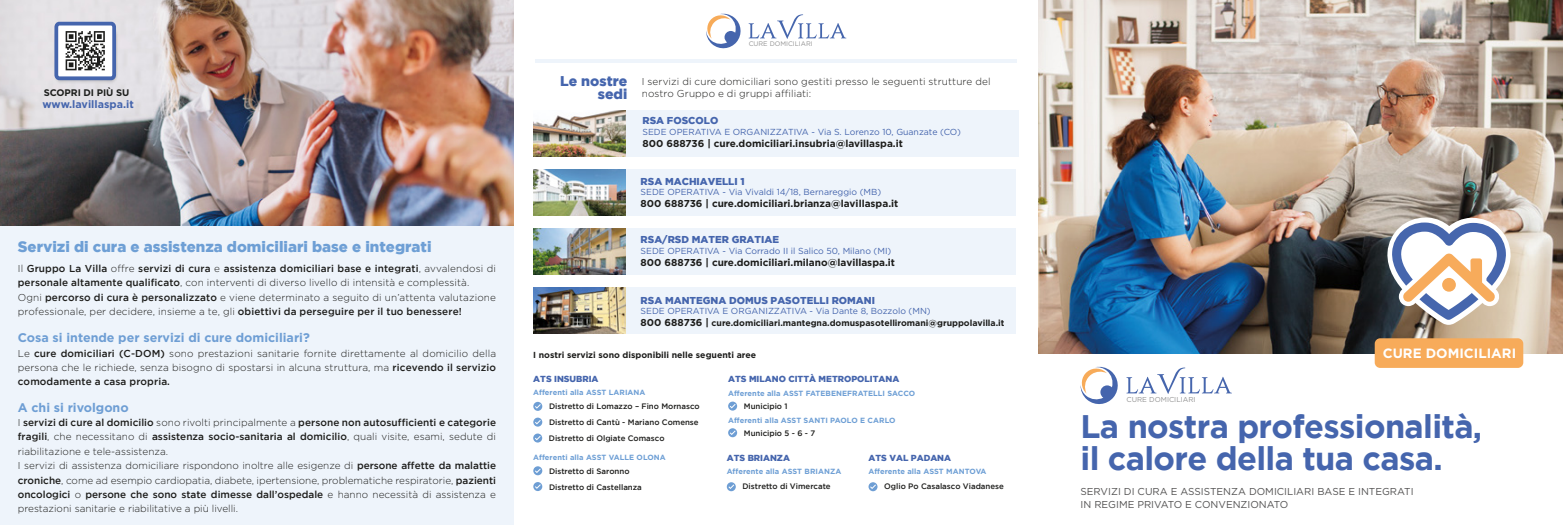
<style>
.page{position:relative;width:1563px;height:525px;background:#fff}
.page>*{position:absolute;margin:0;border:0;box-sizing:border-box;transform-origin:0 0}
.t1{font:700 32.5px/31.1px "Gotham";letter-spacing:-.02em;color:#4565ad}
.t2{font:900 15px "Gotham";color:#6e9fd5}
.t3{font:900 14.12px/12.6px "Gotham";color:#4565ad;text-align:right}
.t4{font:700 13.5px "Gotham";color:#fff}
.t5{font:700 12.5px "Gotham";color:#6e9ed4}
.t6{font:700 10.75px "Gotham";color:#4565ad}
.t7{font:300 10px/14.4px "Gotham";letter-spacing:.005em;color:#1d1d1b}
.t8{font:700 10px "Gotham";color:#1d1d1b}
.t9{font:10px/12.5px "Gotham";color:#535252}
.t10{font:900 10px "Gotham";color:#4565ad}
.t11{font:700 9.5px "Gotham";letter-spacing:-.01em;color:#1d1e1c}
.t12{font:700 8.75px/11.5px "Gotham";color:#1d1d1b}
.t13{font:8.75px "Gotham";color:#4565ad}
.t14{font:900 8.75px "Gotham";color:#4565ad}
.t15{font:500 7.88px/15.8px "Gotham";color:#1d1d1b}
.t16{font:700 7.5px "Gotham";letter-spacing:.01em;color:#6e9fd5}
.t17{font:7.12px "Gotham";color:#929292}
.t18{font:6.62px "Gotham";color:#929292}
.s1{font-weight:500}
.s2{font-weight:400;color:#4565ad}
.s3{font-size:10px}
</style>
<div class="page">
<img style="left:1038px;top:0;width:525px;height:354px">
<div style="left:0;top:209px;width:514px;height:315px;background:#eef4fb"></div>
<img style="left:0;top:0;width:514px;height:225px">
<svg style="left:1080px;top:366px;width:38px;height:38px"></svg>
<svg style="left:1126px;top:367px;width:106px;height:26px"></svg>
<hr style="left:535px;top:59px;width:482px;height:4px;background:#eef4fb">
<svg style="left:706px;top:13px;width:35px;height:36px"></svg>
<svg style="left:748px;top:14px;width:98px;height:25px"></svg>
<div style="left:1374px;top:338px;width:149px;height:30px;background:#f7ab5a;border-radius:5px"></div>
<svg style="left:1386px;top:217px;width:125px;height:107px"></svg>
<div style="left:1442px;top:278px;width:14px;height:13px;background:#f7ab5b;border-radius:50%"></div>
<img style="left:53px;top:25px;width:66px;height:61px">
<div style="left:56px;top:24px;width:58px;height:54px;background:#fff;border-radius:3px"></div>
<div style="left:54px;top:22px;width:62px;height:58px;border:4px solid #4565ad;border-radius:3px"></div>
<svg style="left:66px;top:31px;width:39px;height:39px"></svg>
<svg style="left:533px;top:433px;width:9px;height:9px"></svg>
<svg style="left:535px;top:435px;width:6px;height:5px"></svg>
<svg style="left:533px;top:401px;width:9px;height:9px"></svg>
<svg style="left:535px;top:404px;width:6px;height:4px"></svg>
<svg style="left:533px;top:417px;width:9px;height:9px"></svg>
<svg style="left:535px;top:419px;width:6px;height:5px"></svg>
<svg style="left:533px;top:466px;width:9px;height:9px"></svg>
<svg style="left:535px;top:468px;width:6px;height:5px"></svg>
<svg style="left:533px;top:482px;width:9px;height:9px"></svg>
<svg style="left:535px;top:484px;width:6px;height:4px"></svg>
<svg style="left:728px;top:401px;width:9px;height:9px"></svg>
<svg style="left:730px;top:403px;width:5px;height:5px"></svg>
<svg style="left:728px;top:428px;width:9px;height:9px"></svg>
<svg style="left:730px;top:430px;width:5px;height:5px"></svg>
<svg style="left:727px;top:482px;width:9px;height:9px"></svg>
<svg style="left:728px;top:484px;width:6px;height:5px"></svg>
<svg style="left:868px;top:482px;width:9px;height:9px"></svg>
<svg style="left:870px;top:484px;width:6px;height:5px"></svg>
<div style="left:533px;top:228px;width:482px;height:46px;background:#eef4fb"></div>
<img style="left:533px;top:228px;width:92px;height:46px">
<div style="left:533px;top:287px;width:482px;height:46px;background:#eef4fb"></div>
<img style="left:533px;top:287px;width:92px;height:46px">
<div style="left:533px;top:169px;width:482px;height:46px;background:#eef4fb"></div>
<img style="left:533px;top:169px;width:92px;height:46px">
<div style="left:533px;top:110px;width:486px;height:46px;background:#eef4fb"></div>
<img style="left:533px;top:110px;width:92px;height:46px">
<p class="t11" style="left:44px;top:87px;width:87px">SCOPRI DI PIÙ SU</p>
<p class="t6" style="left:43px;top:97px;width:93px">www.lavillaspa.it</p>
<h2 class="t2" style="left:18px;top:237px;width:415px">Servizi di cura e assistenza domiciliari base e integrati</h2>
<p class="t7" style="left:18px;top:261px;width:480px">Il <span class="s1">Gruppo La Villa</span> offre <span class="s1">servizi di cura</span> e <span class="s1">assistenza domiciliari base e integrati</span>, avvalendosi di <span class="s1">personale altamente qualificato</span>, con interventi di diverso livello di intensità e complessità.<br>Ogni <span class="s1">percorso di cura è personalizzato</span> e viene determinato a seguito di un’attenta valutazione professionale, per decidere, insieme a te, gli <span class="s1">obiettivi da perseguire per il tuo benessere!</span></p>
<p class="t5" style="left:18px;top:330px;width:293px">Cosa si intende per servizi di cure domiciliari?</p>
<p class="t7" style="left:18px;top:345px;width:480px;text-align:justify">Le <span class="s1">cure domiciliari (C-DOM)</span> sono prestazioni sanitarie fornite direttamente al domicilio della persona che le richiede, senza bisogno di spostarsi in alcuna struttura, ma <span class="s1">ricevendo il servizio comodamente a casa propria.</span></p>
<p class="t5" style="left:18px;top:399px;width:112px">A chi si rivolgono</p>
<p class="t7" style="left:18px;top:415px;width:480px">I <span class="s1">servizi di cure al domicilio</span> sono rivolti principalmente a <span class="s1">persone non autosufficienti e categorie fragili</span>, che necessitano di <span class="s1">assistenza socio-sanitaria al domicilio</span>, quali visite, esami, sedute di riabilitazione e tele-assistenza.<br>I servizi di assistenza domiciliare rispondono inoltre alle esigenze di <span class="s1">persone affette da malattie croniche</span>, come ad esempio cardiopatia, diabete, ipertensione, problematiche respiratorie, <span class="s1">pazienti oncologici</span> o <span class="s1">persone che sono state dimesse dall’ospedale</span> e hanno necessità di assistenza e prestazioni sanitarie e riabilitative a più livelli.</p>
<h3 class="t3" style="left:560px;top:75px;width:69px">Le nostre sedi</h3>
<p class="t18" style="left:748px;top:40px;width:66px">CURE DOMICILIARI</p>
<p class="t7" style="left:642px;top:76px;width:350px;line-height:11.9px">I servizi di cure domiciliari sono gestiti presso le seguenti strutture del nostro Gruppo e di gruppi affiliati:</p>
<p class="t10" style="left:642px;top:115px;width:77px">RSA FOSCOLO</p>
<p class="t13" style="left:642px;top:127px;width:320px">SEDE OPERATIVA E ORGANIZZATIVA - Via S. Lorenzo 10, Guanzate (CO)</p>
<p class="t8" style="left:642px;top:137px;width:262px">800 688736 | cure.domiciliari.insubria@lavillaspa.it</p>
<p class="t10" style="left:640px;top:175px;width:106px">RSA MACHIAVELLI 1</p>
<p class="t13" style="left:640px;top:187px;width:242px">SEDE OPERATIVA - Via Vivaldi 14/18, Bernareggio (MB)</p>
<p class="t8" style="left:640px;top:198px;width:259px">800 688736 | cure.domiciliari.brianza@lavillaspa.it</p>
<p class="t10" style="left:640px;top:234px;width:140px">RSA/RSD MATER GRATIAE</p>
<p class="t13" style="left:640px;top:246px;width:252px">SEDE OPERATIVA - Via Corrado II il Salico 50, Milano (MI)</p>
<p class="t8" style="left:640px;top:256px;width:256px">800 688736 | cure.domiciliari.milano@lavillaspa.it</p>
<p class="t10" style="left:640px;top:294px;width:236px">RSA MANTEGNA DOMUS PASOTELLI ROMANI</p>
<p class="t12" style="left:640px;top:305px;width:365px"><span class="s2">SEDE OPERATIVA E ORGANIZZATIVA - Via Dante 8, Bozzolo (MN)<br></span><span class="s3">800 688736 |</span> cure.domiciliari.mantegna.domuspasotelliromani@gruppolavilla.it</p>
<p class="t12" style="left:533px;top:349px;width:224px">I nostri servizi sono disponibili nelle seguenti aree</p>
<p class="t14" style="left:533px;top:373px;width:67px">ATS INSUBRIA</p>
<p class="t14" style="left:728px;top:373px;width:173px">ATS MILANO CITTÀ METROPOLITANA</p>
<p class="t15" style="left:744px;top:398px;width:45px">Municipio 1</p>
<p class="t16" style="left:533px;top:387px;width:114px">Afferenti alla ASST LARIANA</p>
<p class="t16" style="left:728px;top:389px;width:189px">Afferente alla ASST FATEBENEFRATELLI SACCO</p>
<p class="t15" style="left:744px;top:425px;width:73px">Municipio 5 - 6 - 7</p>
<p class="t15" style="left:549px;top:398px;width:152px">Distretto di Lomazzo – Fino Mornasco<br>Distretto di Cantù - Mariano Comense</p>
<p class="t16" style="left:728px;top:415px;width:169px">Afferenti alla ASST SANTI PAOLO E CARLO</p>
<p class="t14" style="left:727px;top:453px;width:65px">ATS BRIANZA</p>
<p class="t15" style="left:742px;top:478px;width:90px">Distretto di Vimercate</p>
<p class="t15" style="left:549px;top:429px;width:117px">Distretto di Olgiate Comasco</p>
<p class="t16" style="left:533px;top:452px;width:134px">Afferenti alla ASST VALLE OLONA</p>
<p class="t14" style="left:868px;top:453px;width:84px">ATS VAL PADANA</p>
<p class="t15" style="left:884px;top:478px;width:121px">Oglio Po Casalasco Viadanese</p>
<p class="t15" style="left:549px;top:463px;width:94px">Distretto di Saronno<br>Distretto di Castellanza</p>
<p class="t16" style="left:727px;top:467px;width:116px">Afferente alla ASST BRIANZA</p>
<p class="t16" style="left:868px;top:467px;width:119px">Afferente alla ASST MANTOVA</p>
<p class="t17" style="left:1126px;top:395px;width:71px">CURE DOMICILIARI</p>
<h3 class="t4" style="left:1382px;top:345px;width:135px">CURE DOMICILIARI</h3>
<h1 class="t1" style="left:1080px;top:410px;width:403px">La nostra professionalità, il calore della tua casa.</h1>
<p class="t9" style="left:1080px;top:485px;width:335px">SERVIZI DI CURA E ASSISTENZA DOMICILIARI BASE E INTEGRATI<br>IN REGIME PRIVATO E CONVENZIONATO</p>
</div>
